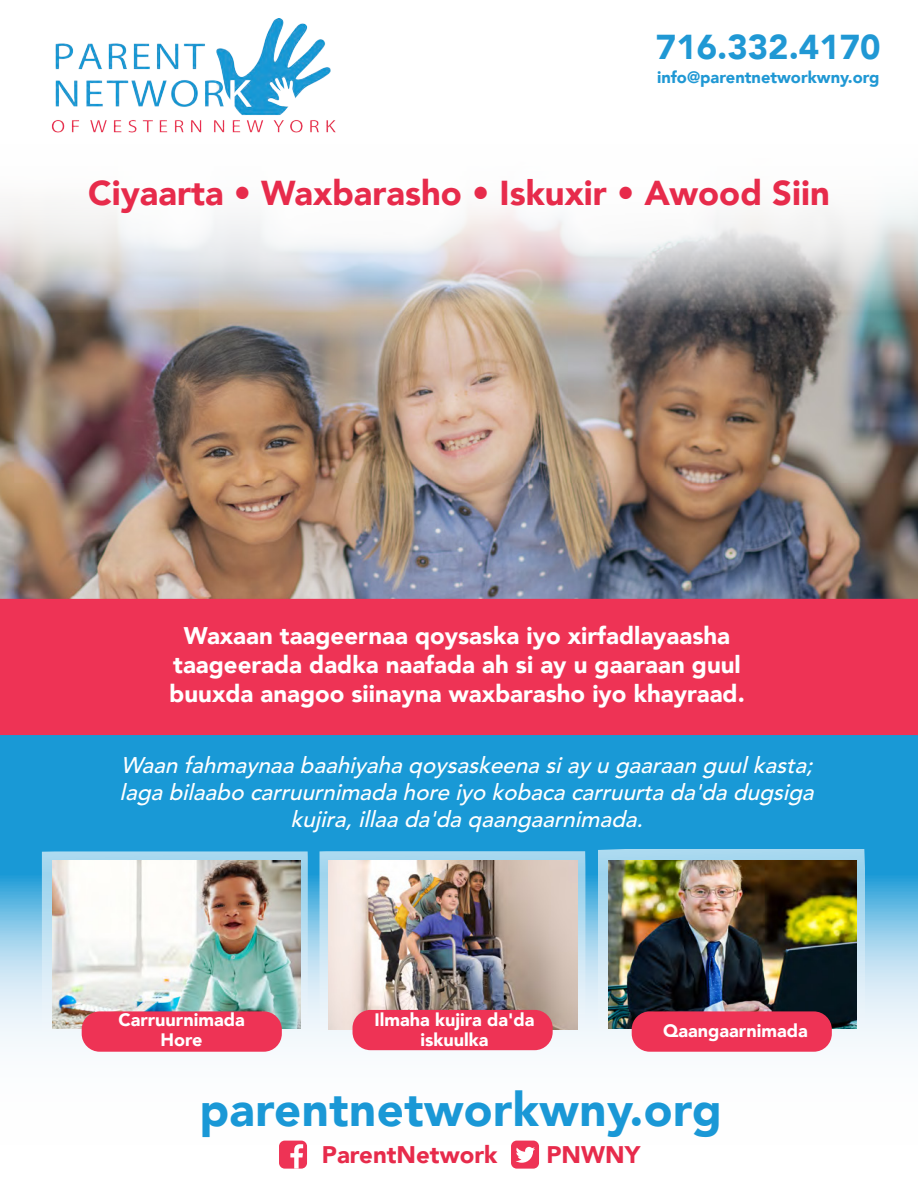
<style>
.page{position:relative;width:918px;height:1188px;background:#fff}
.page>*{position:absolute;margin:0;border:0;box-sizing:border-box;transform-origin:0 0}
.t1{font:900 47.25px "Avenir";letter-spacing:.01em;color:#1a98d6}
.t2{font:900 34.5px "Avenir";color:#e72b4b}
.t3{font:900 34.5px "Avenir";color:#2098d4}
.t4{font:900 24px/28.8px "Avenir";color:#fff;text-align:center}
.t5{font:900 24px "Avenir";color:#e72b4b}
.t6{font:italic 500 22.5px/27px "Avenir LT Pro";color:#fff;text-align:center}
.t7{font:900 18px/19.5px "Avenir";color:#fff;text-align:center}
.t8{font:900 16.5px "Avenir";color:#2098d4}
</style>
<div class="page">
<img style="left:0;top:333px;width:917px;height:266px">
<svg style="left:0;top:126px;width:918px;height:207px"></svg>
<img style="left:52px;top:19px;width:289px;height:117px">
<div style="left:0;top:696px;width:918px;height:492px;background:#1999d6"></div>
<div style="left:0;top:599px;width:918px;height:136px;background:#e35"></div>
<svg style="left:0;top:849px;width:918px;height:339px;background:#ebf5fa"></svg>
<svg style="left:42px;top:851px;width:266px;height:187px;background:#badeef"></svg>
<img style="left:52px;top:860px;width:248px;height:169px">
<svg style="left:598px;top:850px;width:266px;height:186px;background:#b5d7e4"></svg>
<svg style="left:320px;top:851px;width:265px;height:187px;background:#bfdeed"></svg>
<img style="left:329px;top:861px;width:248px;height:168px">
<img style="left:608px;top:861px;width:248px;height:168px">
<div style="left:82px;top:1011px;width:200px;height:41px;background:#e35;border-radius:18px"></div>
<div style="left:632px;top:1011px;width:200px;height:41px;background:#e35;border-radius:18px"></div>
<div style="left:353px;top:1010px;width:200px;height:40px;background:#e35;border-radius:18px"></div>
<div style="left:279px;top:1141px;width:28px;height:28px;background:#e35;border-radius:6px"></div>
<svg style="left:290px;top:1144px;width:13px;height:25px"></svg>
<div style="left:511px;top:1141px;width:28px;height:28px;background:#e35;border-radius:6px"></div>
<svg style="left:516px;top:1147px;width:19px;height:16px"></svg>
<p class="t3" style="left:656px;top:17px;width:226px">716.332.4170</p>
<p class="t8" style="left:657px;top:63px;width:224px">info@parentnetworkwny.org</p>
<p class="t2" style="left:88px;top:163px;width:743px">Ciyaarta • Waxbarasho • Iskuxir • Awood Siin</p>
<p class="t4" style="left:169px;top:621px;width:577px">Waxaan taageernaa qoysaska iyo xirfadlayaasha taageerada dadka naafada ah si ay u gaaraan guul buuxda anagoo siinayna waxbarasho iyo khayraad.</p>
<p class="t6" style="left:120px;top:752px;width:702px">Waan fahmaynaabaahiyahaqoysaskeenasiayu gaaraan guulkasta; lagabilaabo carruurnimadahore iyo kobacacarruurtada'dadugsiga kujira,illaada'daqaangaarnimada.</p>
<p class="t7" style="left:118px;top:1010px;width:128px">Carruurnimada<br>Hore</p>
<p class="t7" style="left:375px;top:1010px;width:162px">Ilmaha kujira da'da iskuulka</p>
<p class="t7" style="left:663px;top:1020px;width:146px">Qaangaarnimada</p>
<p class="t1" style="left:199px;top:1069px;width:524px">parentnetworkwny.org</p>
<p class="t5" style="left:322px;top:1134px;width:177px">ParentNetwork</p>
<p class="t5" style="left:546px;top:1134px;width:95px">PNWNY</p>
</div>
